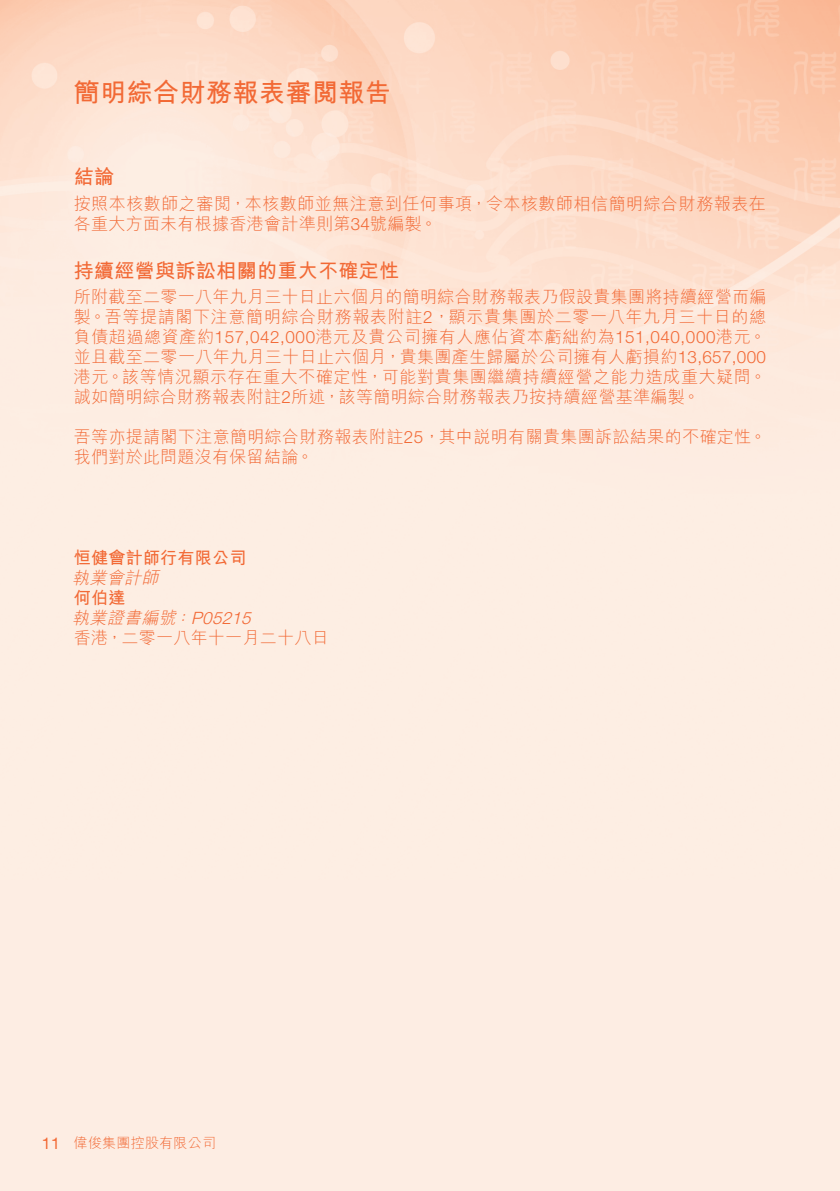
<style>
.page{position:relative;width:840px;height:1191px;background:#fff}
.page>*{position:absolute;margin:0;border:0;box-sizing:border-box;transform-origin:0 0}
.t1{font:700 26px "M Hei HK";letter-spacing:.015em;color:#f26935}
.t2{font:700 20px "M Hei HK";letter-spacing:.015em;color:#f26935}
.t3{font:300 17px/20px "M Hei HK";letter-spacing:.02em;color:#f26935}
.t4{font:700 17px "M Hei HK";letter-spacing:.015em;color:#f26935}
.t5{font:italic 300 17px "M Hei HK";color:#f26935}
.t6{font:300 14px "M Hei HK";letter-spacing:.015em;color:#f26935}
.s1{font-family:"Helvetica Neue LT Std"}
.s2{font-weight:700}
.s3{font-style:italic}
.s4{font-family:"Helvetica Neue LT Std";font-style:italic}
.s5{font-family:"Helvetica Neue LT Std";font-weight:400;font-size:16px}
</style>
<div class="page">
<div style="left:0;top:0;width:839px;height:1191px;background:#fdede3"></div>
<img style="left:0;top:0;width:839px;height:352px">
<h1 class="t1" style="left:74px;top:74px;width:318px">簡明綜合財務報表審閱報告</h1>
<p class="t2" style="left:74px;top:162px;width:42px">結論</p>
<p class="t3" style="left:74px;top:193px;width:693px">按照本核數師之審閱，本核數師並無注意到任何事項，令本核數師相信簡明綜合財務報表在各重大方面未有根據香港會計準則第<span class="s1">34</span>號編製。</p>
<p class="t2" style="left:74px;top:256px;width:327px">持續經營與訴訟相關的重大不確定性</p>
<p class="t3" style="left:74px;top:286px;width:693px;text-align:justify">所附截至二零一八年九月三十日止六個月的簡明綜合財務報表乃假設貴集團將持續經營而編製。吾等提請閣下注意簡明綜合財務報表附註<span class="s1">2</span>，顯示貴集團於二零一八年九月三十日的總負債超過總資產約<span class="s1">157,042,000</span>港元及貴公司擁有人應佔資本虧絀約為<span class="s1">151,040,000</span>港元。並且截至二零一八年九月三十日止六個月，貴集團產生歸屬於公司擁有人虧損約<span class="s1">13,657,000</span>港元。該等情況顯示存在重大不確定性，可能對貴集團繼續持續經營之能力造成重大疑問。誠如簡明綜合財務報表附註<span class="s1">2</span>所述，該等簡明綜合財務報表乃按持續經營基準編製。</p>
<p class="t3" style="left:74px;top:426px;width:693px">吾等亦提請閣下注意簡明綜合財務報表附註<span class="s1">25</span>，其中說明有關貴集團訴訟結果的不確定性。我們對於此問題沒有保留結論。</p>
<p class="t4" style="left:74px;top:545px;width:174px">恒健會計師行有限公司</p>
<p class="t5" style="left:72px;top:565px;width:93px">執業會計師</p>
<p class="t3" style="left:72px;top:586px;width:258px"><span class="s2">何伯達<br></span><span class="s3">執業證書編號：</span><span class="s4">P05215<br></span>香港，二零一八年十一月二十八日</p>
<p class="t6" style="left:42px;top:1133px;width:175px"><span class="s5">11</span> 偉俊集團控股有限公司</p>
</div>
